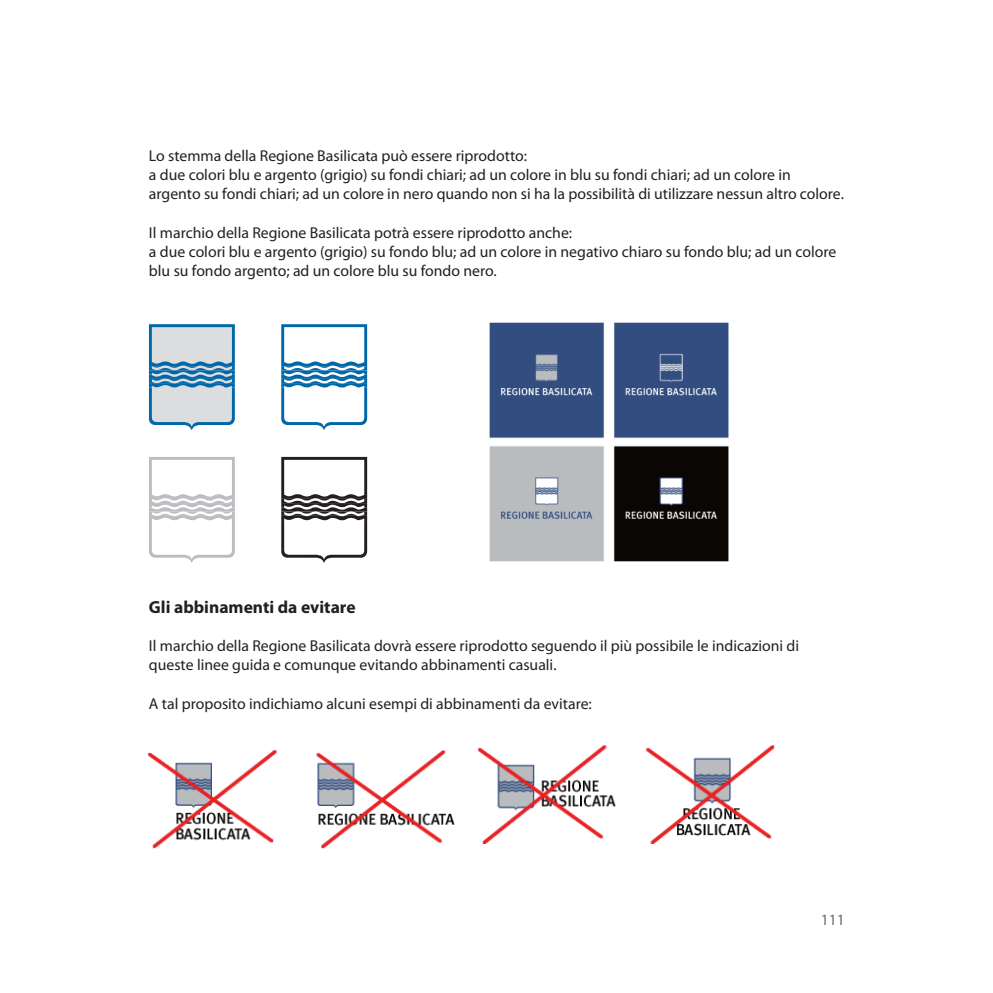
<style>
.page{position:relative;width:993px;height:993px;background:#fff}
.page>*{position:absolute;margin:0;border:0;box-sizing:border-box;transform-origin:0 0}
.t1{font:700 17.5px "Myriad Pro";color:#231f20}
.t2{font:15.75px/19.2px "Myriad Pro";color:#231f20}
.t3{font:15.75px "Myriad Pro";color:#6c6d70}
</style>
<div class="page">
<svg style="left:281px;top:457px;width:86px;height:105px"></svg>
<svg style="left:281px;top:324px;width:86px;height:105px"></svg>
<svg style="left:149px;top:324px;width:86px;height:105px"></svg>
<svg style="left:149px;top:457px;width:86px;height:105px"></svg>
<img style="left:489px;top:323px;width:239px;height:238px">
<img style="left:149px;top:750px;width:305px;height:99px">
<img style="left:478px;top:745px;width:297px;height:98px">
<p class="t2" style="left:149px;top:145px;width:696px">Lo stemma della Regione Basilicata può essere riprodotto:<br>a due colori blu e argento (grigio) su fondi chiari; ad un colore in blu su fondi chiari; ad un colore in argento su fondi chiari; ad un colore in nero quando non si ha la possibilità di utilizzare nessun altro colore.</p>
<p class="t2" style="left:149px;top:222px;width:688px">Il marchio della Regione Basilicata potrà essere riprodotto anche:<br>a due colori blu e argento (grigio) su fondo blu; ad un colore in negativo chiaro su fondo blu; ad un colore blu su fondo argento; ad un colore blu su fondo nero.</p>
<p class="t1" style="left:149px;top:595px;width:208px">Gli abbinamenti da evitare</p>
<p class="t2" style="left:149px;top:635px;width:651px">Il marchio della Regione Basilicata dovrà essere riprodotto seguendo il più possibile le indicazioni di queste linee guida e comunque evitando abbinamenti casuali.</p>
<p class="t2" style="left:149px;top:693px;width:444px">A tal proposito indichiamo alcuni esempi di abbinamenti da evitare:</p>
<p class="t3" style="left:820px;top:910px;width:26px">111</p>
</div>
